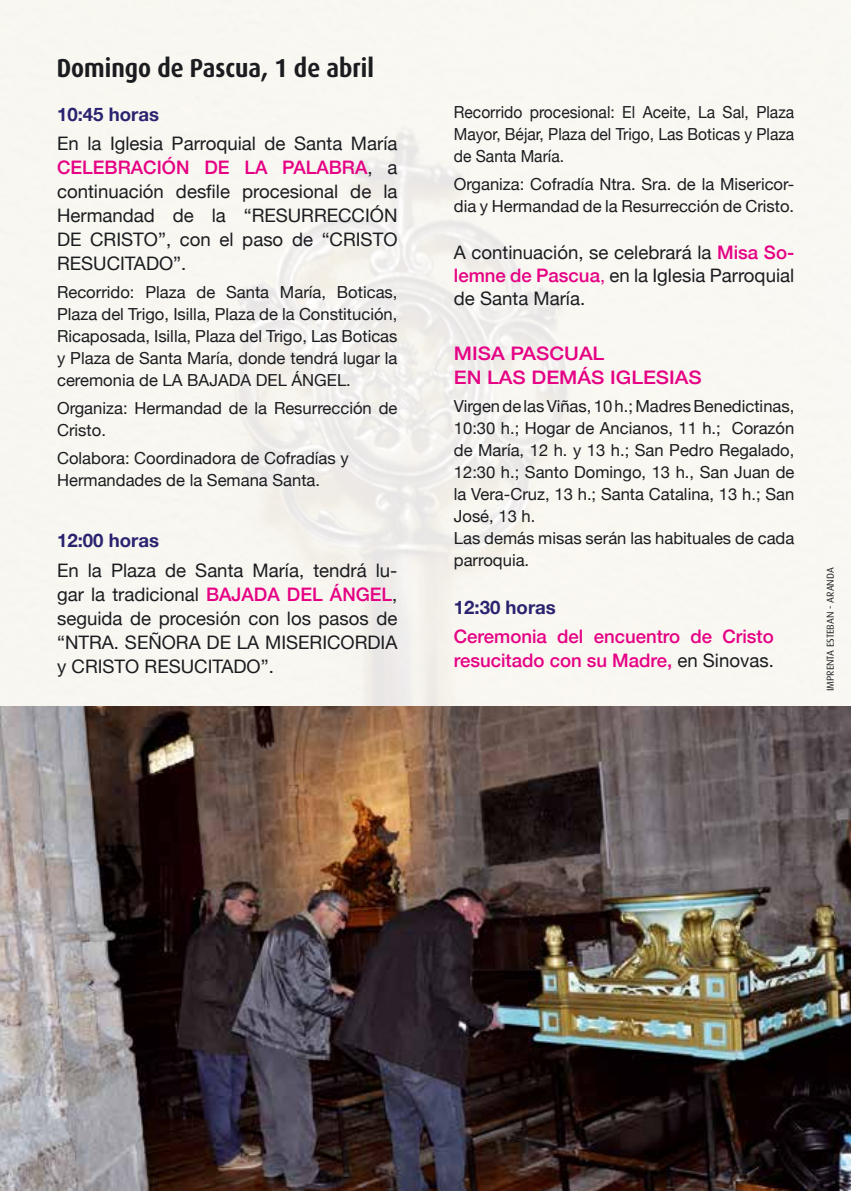
<style>
.page{position:relative;width:851px;height:1191px;background:#fff}
.page>*{position:absolute;margin:0;border:0;box-sizing:border-box;transform-origin:0 0}
.t1{font:700 26px "Dax";color:#1b1c20;scale:.9 1}
.t2{font:18.6px/24px "Helvetica Neue";color:#1b1c20;text-align:justify}
.t3{font:500 18.6px/24px "Helvetica Neue";color:#e50084}
.t4{font:700 18.6px "Helvetica Neue";color:#2a2370}
.t5{font:500 18.6px/24px "Helvetica Neue";color:#e50084;scale:1.1 1}
.t6{font:16.6px/22px "Helvetica Neue";color:#1b1c20}
.t7{font:16.6px/22px "Helvetica Neue";color:#1b1c20;text-align:justify;scale:.94 1}
.t8{font:10px "Dax";color:#1b1c20}
.s1{font-weight:500;color:#e50084}
.s2{color:#e50084}
.s3{font-weight:400;color:#1b1c20}
</style>
<div class="page">
<img style="left:0;top:706px;width:850px;height:485px">
<h1 class="t1" style="left:57px;top:53px;width:354px">Domingo de Pascua, 1 de abril</h1>
<p class="t4" style="left:57px;top:100px;width:104px">10:45 horas</p>
<p class="t2" style="left:57px;top:133px;width:342px">En la Iglesia Parroquial de Santa María <span class="s1">CELEBRACIÓN DE LA PALABRA</span>, a continuación desfile procesional de la Hermandad de la “RESURRECCIÓN DE CRISTO”, con el paso de “CRISTO RESUCITADO”.</p>
<p class="t6" style="left:57px;top:282px;width:342px;text-align:justify">Recorrido: Plaza de Santa María, Boticas, Plaza del Trigo, Isilla, Plaza de la Constitución, Ricaposada, Isilla, Plaza del Trigo, Las Boticas y Plaza de Santa María, donde tendrá lugar la ceremonia de LA BAJADA DEL ÁNGEL.</p>
<p class="t6" style="left:57px;top:398px;width:342px">Organiza: Hermandad de la Resurrección de<br>Cristo.</p>
<p class="t6" style="left:57px;top:447px;width:293px">Colabora: Coordinadora de Cofradías y<br>Hermandades de la Semana Santa.</p>
<p class="t4" style="left:57px;top:526px;width:104px">12:00 horas</p>
<p class="t2" style="left:57px;top:559px;width:342px">En la Plaza de Santa María, tendrá lu&shy;gar la tradicional <span class="s1">BAJADA DEL ÁNGEL</span>, seguida de procesión con los pasos de “NTRA. SEÑORA DE LA MISERICORDIA y CRISTO RESUCITADO”.</p>
<p class="t7" style="left:454px;top:102px;width:363px">Recorrido procesional: El Aceite, La Sal, Plaza Mayor, Béjar, Plaza del Trigo, Las Boticas y Plaza de Santa María.</p>
<p class="t6" style="left:454px;top:174px;width:342px">Organiza: Cofradía Ntra. Sra. de la Misericor&shy;dia y Hermandad de la Resurrección de Cristo.</p>
<p class="t2" style="left:454px;top:242px;width:342px;line-height:23.2px">A continuación, se celebrará la <span class="s1">Misa So&shy;lemne de Pascua</span><span class="s2">,</span> en la Iglesia Parroquial de Santa María.</p>
<p class="t5" style="left:454px;top:341px;width:227px">MISA PASCUAL<br>EN LAS DEMÁS IGLESIAS</p>
<p class="t6" style="left:454px;top:396px;width:342px">Virgen de las Viñas, 10 h.; Madres Benedictinas, 10:30 h.; Hogar de Ancianos, 11 h.; Corazón de María, 12 h. y 13 h.; San Pedro Regalado, 12:30 h.; Santo Domingo, 13 h., San Juan de la Vera-Cruz, 13 h.; Santa Catalina, 13 h.; San José, 13 h.<br>Las demás misas serán las habituales de cada parroquia.</p>
<p class="t4" style="left:454px;top:592px;width:104px">12:30 horas</p>
<p class="t3" style="left:454px;top:624px;width:321px">Ceremonia del encuentro de Cristo resucitado con su Madre, <span class="s3">en Sinovas.</span></p>
<p class="t8" style="left:824px;top:691px;width:126px;rotate:-90deg">IMPRENTA ESTEBAN - ARANDA</p>
</div>
